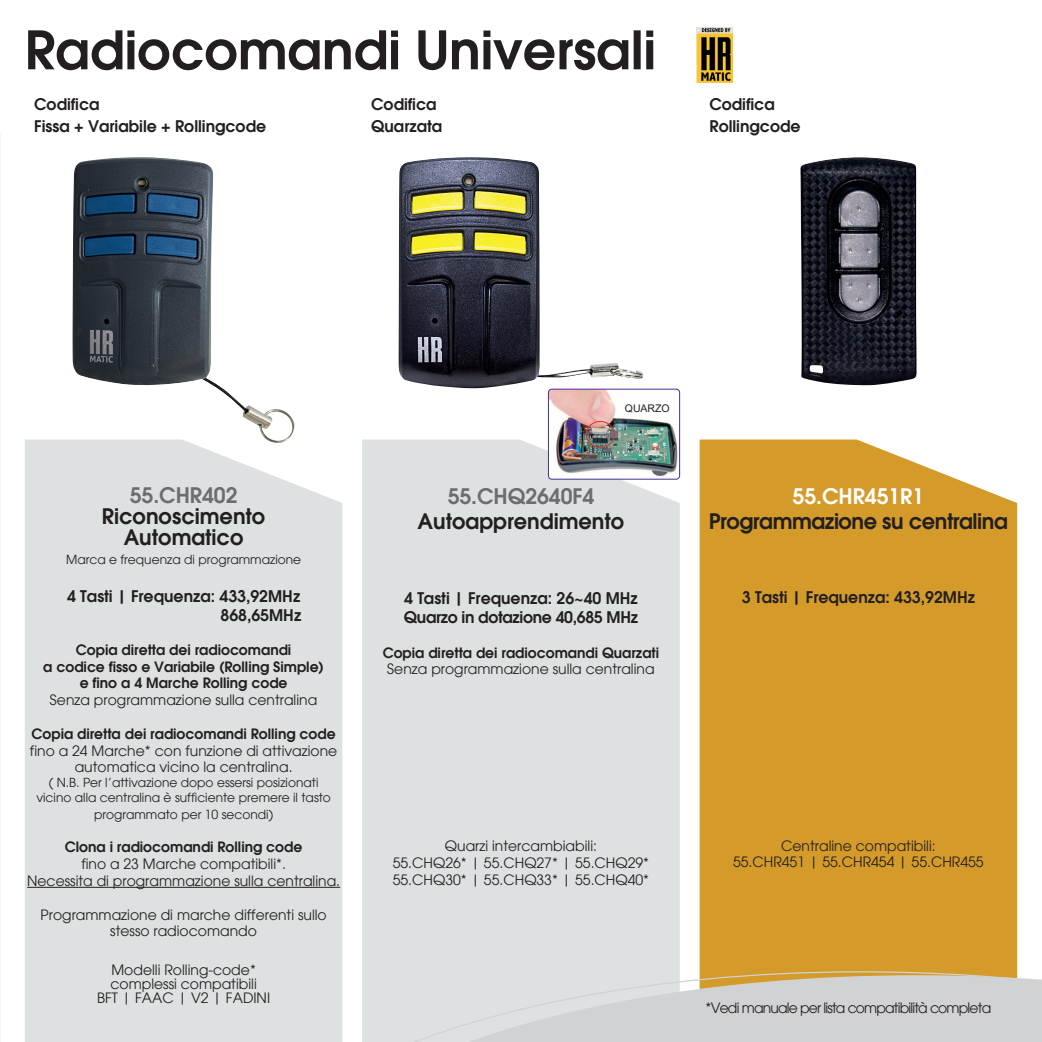
<style>
.page{position:relative;width:1042px;height:1042px;background:#fff}
.page>*{position:absolute;margin:0;border:0;box-sizing:border-box;transform-origin:0 0}
.t1{font:600 52.5px "Avant Garde";color:#231f20}
.t2{font:600 21px/21px "Avant Garde";color:#231f20;text-align:center}
.t3{font:600 21px "Avant Garde";letter-spacing:-.02em;color:#231f20}
.t4{font:600 21px "Avant Garde";color:#6c6d70}
.t5{font:600 21px "Avant Garde";color:#fff}
.t6{font:600 15.75px/18.9px "Avant Garde";color:#231f20;text-align:right}
.t7{font:600 15.75px/18.9px "Avant Garde";letter-spacing:-.02em;color:#231f20}
.t8{font:14px/16.8px "Avant Garde";color:#231f20;text-align:center}
.t9{font:600 14px/16.8px "Avant Garde";color:#231f20;text-align:center}
.t10{font:14px "Avant Garde";letter-spacing:-.06em;color:#231f20}
.t11{font:12.25px/14.7px "Avant Garde";color:#231f20;text-align:center}
.t12{font:10.5px "Arial";color:#231f20}
</style>
<div class="page">
<div style="left:25px;top:439px;width:317px;height:603px;background:#dde1e1"></div>
<div style="left:362px;top:439px;width:318px;height:531px;background:#dde1e1"></div>
<div style="left:699px;top:439px;width:318px;height:531px;background:#d49b2a"></div>
<img style="left:72px;top:157px;width:223px;height:286px">
<img style="left:800px;top:157px;width:116px;height:228px">
<img style="left:398px;top:157px;width:245px;height:231px">
<hr style="left:27px;top:887px;width:313px;height:1px;background:#231f20">
<img style="left:696px;top:28px;width:37px;height:54px">
<svg style="left:362px;top:970px;width:656px;height:72px;background:#dbd2ba"></svg>
<svg style="left:398px;top:974px;width:644px;height:68px;background:#d5d5d3"></svg>
<img style="left:548px;top:389px;width:131px;height:90px">
<div style="left:548px;top:389px;width:132px;height:90px;border:1px solid #452f92;border-radius:3px"></div>
<h1 class="t1" style="left:25px;top:16px;width:633px">Radiocomandi Universali</h1>
<p class="t6" style="left:34px;top:94px;width:67px">Codifica</p>
<p class="t6" style="left:371px;top:94px;width:67px">Codifica</p>
<p class="t6" style="left:709px;top:94px;width:67px">Codifica</p>
<p class="t6" style="left:34px;top:116px;width:233px">Fissa + Variabile + Rollingcode</p>
<p class="t6" style="left:371px;top:116px;width:72px">Quarzata</p>
<p class="t6" style="left:709px;top:116px;width:93px">Rollingcode</p>
<h2 class="t4" style="left:130px;top:481px;width:109px">55.CHR402</h2>
<h2 class="t2" style="left:102px;top:505px;width:165px">Riconoscimento<br>Automatico</h2>
<p class="t11" style="left:66px;top:552px;width:237px">Marca e frequenza di programmazione</p>
<p class="t6" style="left:67px;top:586px;width:236px">4 Tasti | Frequenza: 433,92MHz<br>868,65MHz</p>
<p class="t9" style="left:43px;top:641px;width:282px">Copia diretta dei radiocomandi<br>a codice fisso e Variabile (Rolling Simple) e fino a 4 Marche Rolling code</p>
<p class="t8" style="left:50px;top:692px;width:269px">Senza programmazione sulla centralina</p>
<p class="t9" style="left:32px;top:725px;width:306px">Copia diretta dei radiocomandi Rolling code</p>
<p class="t8" style="left:30px;top:742px;width:309px">fino a 24 Marche* con funzione di attivazione automatica vicino la centralina.</p>
<p class="t11" style="left:36px;top:775px;width:296px">( N.B. Per l’attivazione dopo essersi posizionati vicino alla centralina è sufficiente premere il tasto</p>
<p class="t11" style="left:94px;top:807px;width:181px">programmato per 10 secondi)</p>
<p class="t9" style="left:65px;top:838px;width:239px">Clona i radiocomandi Rolling code</p>
<p class="t8" style="left:27px;top:855px;width:314px">fino a 23 Marche compatibili*.<br>Necessita di programmazione sulla centralina.</p>
<p class="t8" style="left:41px;top:906px;width:288px">Programmazione di marche differenti sullo stesso radiocomando</p>
<p class="t8" style="left:97px;top:963px;width:175px;line-height:14px">Modelli Rolling-code* complessi compatibili<br>BFT | FAAC | V2 | FADINI</p>
<p class="t12" style="left:625px;top:401px;width:46px">QUARZO</p>
<h2 class="t4" style="left:448px;top:482px;width:148px">55.CHQ2640F4</h2>
<h2 class="t2" style="left:418px;top:510px;width:208px">Autoapprendimento</h2>
<p class="t7" style="left:404px;top:589px;width:236px">4 Tasti | Frequenza: 26~40 MHz<br>Quarzo in dotazione 40,685 MHz</p>
<p class="t9" style="left:383px;top:644px;width:278px">Copia diretta dei radiocomandi Quarzati</p>
<p class="t8" style="left:387px;top:661px;width:269px">Senza programmazione sulla centralina</p>
<h2 class="t5" style="left:792px;top:482px;width:133px">55.CHR451R1</h2>
<h2 class="t3" style="left:709px;top:507px;width:301px">Programmazione su centralina</h2>
<p class="t6" style="left:742px;top:587px;width:235px">3 Tasti | Frequenza: 433,92MHz</p>
<p class="t8" style="left:393px;top:838px;width:258px">Quarzi intercambiabili:<br>55.CHQ26* | 55.CHQ27* | 55.CHQ29*<br>55.CHQ30* | 55.CHQ33* | 55.CHQ40*</p>
<p class="t8" style="left:733px;top:837px;width:252px">Centraline compatibili:<br>55.CHR451 | 55.CHR454 | 55.CHR455</p>
<p class="t10" style="left:705px;top:999px;width:287px">*Vedi manuale per lista compatibilità completa</p>
</div>
